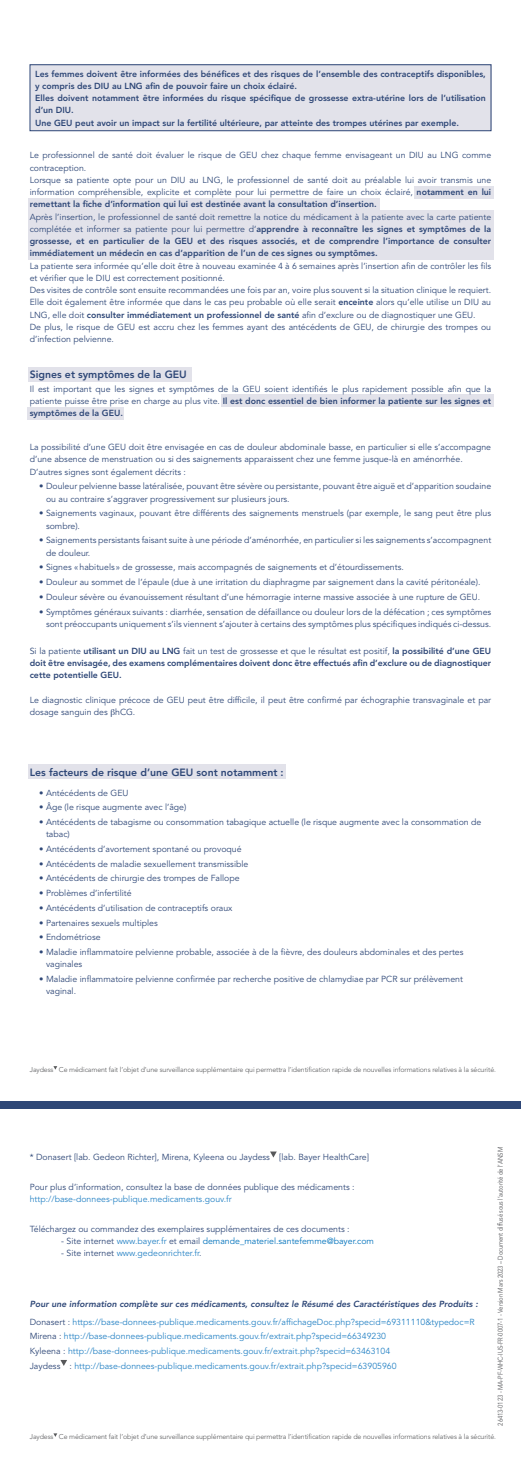
<style>
.page{position:relative;width:521px;height:1469px;background:#fff}
.page>*{position:absolute;margin:0;border:0;box-sizing:border-box;transform-origin:0 0}
.t1{font:800 10.5px "Avenir LT Std";color:#2e4777}
.t2{font:8.75px/12.2px "Avenir LT Std";color:#2e4777}
.t3{font:800 8.75px/12.2px "Avenir LT Std";color:#2e4777;text-align:justify}
.t4{font:8.75px/14.7px "Avenir LT Std";color:#2783c5}
.t5{font:italic 800 8.75px/17.2px "Avenir LT Std";color:#2e4777}
.t6{font:8.75px "Avenir LT Std";color:#0072bc}
.t7{font:300 7px "Avenir LT Std";letter-spacing:-.015em;color:#57585a}
.t8{font:7px "Avenir LT Std";letter-spacing:-.02em;color:#6c6d70;scale:.85 1}
.s1{font-weight:800}
.s2{font-weight:400}
.s3{color:#2e4777}
.s4{color:#2783c5}
.s5{font-weight:400;font-style:normal}
.s6{font-weight:400;font-style:normal;color:#2783c5}
</style>
<div class="page">
<div style="left:0;top:1101px;width:521px;height:8px;background:#2e4777"></div>
<svg style="left:270px;top:1151px;width:7px;height:6px"></svg>
<svg style="left:60px;top:1360px;width:7px;height:5px"></svg>
<div style="left:28px;top:764px;width:258px;height:15px;background:#e2e2ea"></div>
<div style="left:28px;top:367px;width:163px;height:15px;background:#e2e2ea"></div>
<div style="left:28px;top:210px;width:465px;height:50px;background:#e2e2ea"></div>
<div style="left:414px;top:186px;width:80px;height:12px;background:#e2e2ea"></div>
<div style="left:221px;top:395px;width:273px;height:12px;background:#e2e2ea"></div>
<div style="left:28px;top:407px;width:96px;height:12px;background:#e2e2ea"></div>
<div style="left:28px;top:198px;width:351px;height:12px;background:#e2e2ea"></div>
<div style="left:30px;top:65px;width:461px;height:66px;background:#e2e2ea"></div>
<div style="left:30px;top:64px;width:461px;height:67px;border:1px solid #2e4777"></div>
<p class="t3" style="left:35px;top:67px;width:452px;text-align:left">Les femmes doivent être informées des bénéfices et des risques de l’ensemble des contraceptifs disponibles, y compris des DIU au LNG afin de pouvoir faire un choix éclairé.<br>Elles doivent notamment être informées du risque spécifique de grossesse extra-utérine lors de l’utilisation d’un DIU.<br>Une GEU peut avoir un impact sur la fertilité ultérieure, par atteinte des trompes utérines par exemple.</p>
<p class="t2" style="left:30px;top:149px;width:463px">Le professionnel de santé doit évaluer le risque de GEU chez chaque femme envisageant un DIU au LNG comme contraception.<br>Lorsque sa patiente opte pour un DIU au LNG, le professionnel de santé doit au préalable lui avoir transmis une information compréhensible, explicite et complète pour lui permettre de faire un choix éclairé, <span class="s1">notamment en lui remettant la fiche d’information qui lui est destinée avant la consultation d’insertion.</span></p>
<p class="t3" style="left:30px;top:210px;width:463px"><span class="s2">Après l’insertion, le professionnel de santé doit remettre la notice du médicament à la patiente avec la carte patiente complétée et informer sa patiente pour lui permettre d‘</span>apprendre à reconnaître les signes et symptômes de la grossesse, et en particulier de la GEU et des risques associés, et de comprendre l’importance de consulter immédiatement un médecin en cas d’apparition de l’un de ces signes ou symptômes.</p>
<p class="t2" style="left:30px;top:260px;width:463px">La patiente sera informée qu’elle doit être à nouveau examinée 4 à 6 semaines après l’insertion afin de contrôler les fils et vérifier que le DIU est correctement positionné.<br>Des visites de contrôle sont ensuite recommandées une fois par an, voire plus souvent si la situation clinique le requiert.<br>Elle doit également être informée que dans le cas peu probable où elle serait <span class="s1">enceinte</span> alors qu’elle utilise un DIU au LNG, elle doit <span class="s1">consulter immédiatement un professionnel de santé</span> afin d’exclure ou de diagnostiquer une GEU.<br>De plus, le risque de GEU est accru chez les femmes ayant des antécédents de GEU, de chirurgie des trompes ou d’infection pelvienne.</p>
<p class="t1" style="left:30px;top:368px;width:159px">Signes et symptômes de la GEU</p>
<p class="t2" style="left:30px;top:383px;width:463px;text-align:justify">Il est important que les signes et symptômes de la GEU soient identifiés le plus rapidement possible afin que la patiente puisse être prise en charge au plus vite. <span class="s1">Il est donc essentiel de bien informer la patiente sur les signes et symptômes de la GEU.</span></p>
<p class="t2" style="left:30px;top:441px;width:463px">La possibilité d’une GEU doit être envisagée en cas de douleur abdominale basse, en particulier si elle s’accompagne d’une absence de menstruation ou si des saignements apparaissent chez une femme jusque-là en aménorrhée.<br>D’autres signes sont également décrits :</p>
<p class="t2" style="left:46px;top:480px;width:447px;text-indent:-7px">• Douleur pelvienne basse latéralisée, pouvant être sévère ou persistante, pouvant être aiguë et d’apparition soudaine ou au contraire s’aggraver progressivement sur plusieurs jours.</p>
<p class="t2" style="left:46px;top:507px;width:447px;text-indent:-7px">• Saignements vaginaux, pouvant être différents des saignements menstruels (par exemple, le sang peut être plus sombre).</p>
<p class="t2" style="left:46px;top:534px;width:447px;text-indent:-7px">• Saignements persistants faisant suite à une période d’aménorrhée, en particulier si les saignements s’accompagnent de douleur.</p>
<p class="t2" style="left:39px;top:561px;width:366px">• Signes «habituels » de grossesse, mais accompagnés de saignements et d’étourdissements.</p>
<p class="t2" style="left:39px;top:576px;width:443px">• Douleur au sommet de l’épaule (due à une irritation du diaphragme par saignement dans la cavité péritonéale).</p>
<p class="t2" style="left:39px;top:591px;width:442px">• Douleur sévère ou évanouissement résultant d’une hémorragie interne massive associée à une rupture de GEU.</p>
<p class="t2" style="left:39px;top:605px;width:453px;text-align:right">• Symptômes généraux suivants : diarrhée, sensation de défaillance ou douleur lors de la défécation ; ces symptômes sont préoccupants uniquement s’ils viennent s’ajouter à certains des symptômes plus spécifiques indiqués ci-dessus.</p>
<p class="t3" style="left:30px;top:644px;width:463px"><span class="s2">Si la patiente</span> utilisant un DIU au LNG <span class="s2">fait un test de grossesse et que le résultat est positif,</span> la possibilité d’une GEU doit être envisagée, des examens complémentaires doivent donc être effectués afin d’exclure ou de diagnostiquer cette potentielle GEU.</p>
<p class="t2" style="left:30px;top:694px;width:463px">Le diagnostic clinique précoce de GEU peut être difficile, il peut être confirmé par échographie transvaginale et par dosage sanguin des hCG.</p>
<p class="t1" style="left:30px;top:766px;width:255px">Les facteurs de risque d’une GEU sont notamment :</p>
<p class="t2" style="left:39px;top:786px;width:91px">• Antécédents de GEU</p>
<p class="t2" style="left:39px;top:801px;width:149px">• Âge (le risque augmente avec l’âge)</p>
<p class="t2" style="left:46px;top:816px;width:437px;text-indent:-7px">• Antécédents de tabagisme ou consommation tabagique actuelle (le risque augmente avec la consommation de tabac)</p>
<p class="t2" style="left:39px;top:843px;width:204px">• Antécédents d’avortement spontané ou provoqué</p>
<p class="t2" style="left:39px;top:857px;width:211px">• Antécédents de maladie sexuellement transmissible</p>
<p class="t2" style="left:39px;top:872px;width:202px">• Antécédents de chirurgie des trompes de Fallope</p>
<p class="t2" style="left:39px;top:887px;width:94px">• Problèmes d’infertilité</p>
<p class="t2" style="left:39px;top:902px;width:195px">• Antécédents d’utilisation de contraceptifs oraux</p>
<p class="t2" style="left:39px;top:916px;width:120px">• Partenaires sexuels multiples</p>
<p class="t2" style="left:39px;top:931px;width:63px">• Endométriose</p>
<p class="t2" style="left:46px;top:946px;width:419px;text-indent:-7px">• Maladie inflammatoire pelvienne probable, associée à de la fièvre, des douleurs abdominales et des pertes vaginales</p>
<p class="t2" style="left:46px;top:973px;width:418px;text-indent:-7px">• Maladie inflammatoire pelvienne confirmée par recherche positive de chlamydiae par PCR sur prélèvement vaginal.</p>
<p class="t7" style="left:30px;top:1065px;width:468px">Jaydess Ce médicament fait l’objet d’une surveillance supplémentaire qui permettra l’identification rapide de nouvelles informations relatives à la sécurité.</p>
<p class="t2" style="left:30px;top:1151px;width:341px">* Donasert [lab. Gedeon Richter], Mirena, Kyleena ou Jaydess [lab. Bayer HealthCare]</p>
<p class="t2" style="left:30px;top:1181px;width:326px">Pour plus d’information, consultez la base de données publique des médicaments :</p>
<p class="t4" style="left:30px;top:1192px;width:203px">http://base-donnees-publique.medicaments.gouv.fr</p>
<p class="t2" style="left:30px;top:1222px;width:321px">Téléchargez ou commandez des exemplaires supplémentaires de ces documents :</p>
<p class="t6" style="left:61px;top:1235px;width:314px"><span class="s3">- Site internet</span> <span class="s4">www.bayer.fr</span> <span class="s3">et email</span> demande_materiel.santefemme@bayer.com</p>
<p class="t4" style="left:61px;top:1246px;width:142px"><span class="s3">- Site internet</span> www.gedeonrichter.fr<span class="s3">.</span></p>
<p class="t5" style="left:30px;top:1295px;width:450px">Pour une information complète sur ces médicaments, consultez le Résumé des Caractéristiques des Produits :<br><span class="s5">Donasert :</span> <span class="s6">https://base-donnees-publique.medicaments.gouv.fr/affichageDoc.php?specid=69311110&amp;typedoc=R</span></p>
<p class="t4" style="left:30px;top:1329px;width:368px"><span class="s3">Mirena :</span> http://base-donnees-publique.medicaments.gouv.fr/extrait.php?specid=66349230<br><span class="s3">Kyleena :</span> http://base-donnees-publique.medicaments.gouv.fr/extrait.php?specid=63463104<br><span class="s3">Jaydess :</span> http://base-donnees-publique.medicaments.gouv.fr/extrait.php?specid=63905960</p>
<p class="t8" style="left:496px;top:1425px;width:329px;rotate:-90deg">26413-0123 - MA-PF-WHC-IUS-FR-0007-1 - Version Mars 2023 – Document diffusé sous l’autorité de l’ANSM</p>
<p class="t7" style="left:30px;top:1432px;width:468px">Jaydess Ce médicament fait l’objet d’une surveillance supplémentaire qui permettra l’identification rapide de nouvelles informations relatives à la sécurité.</p>
</div>
